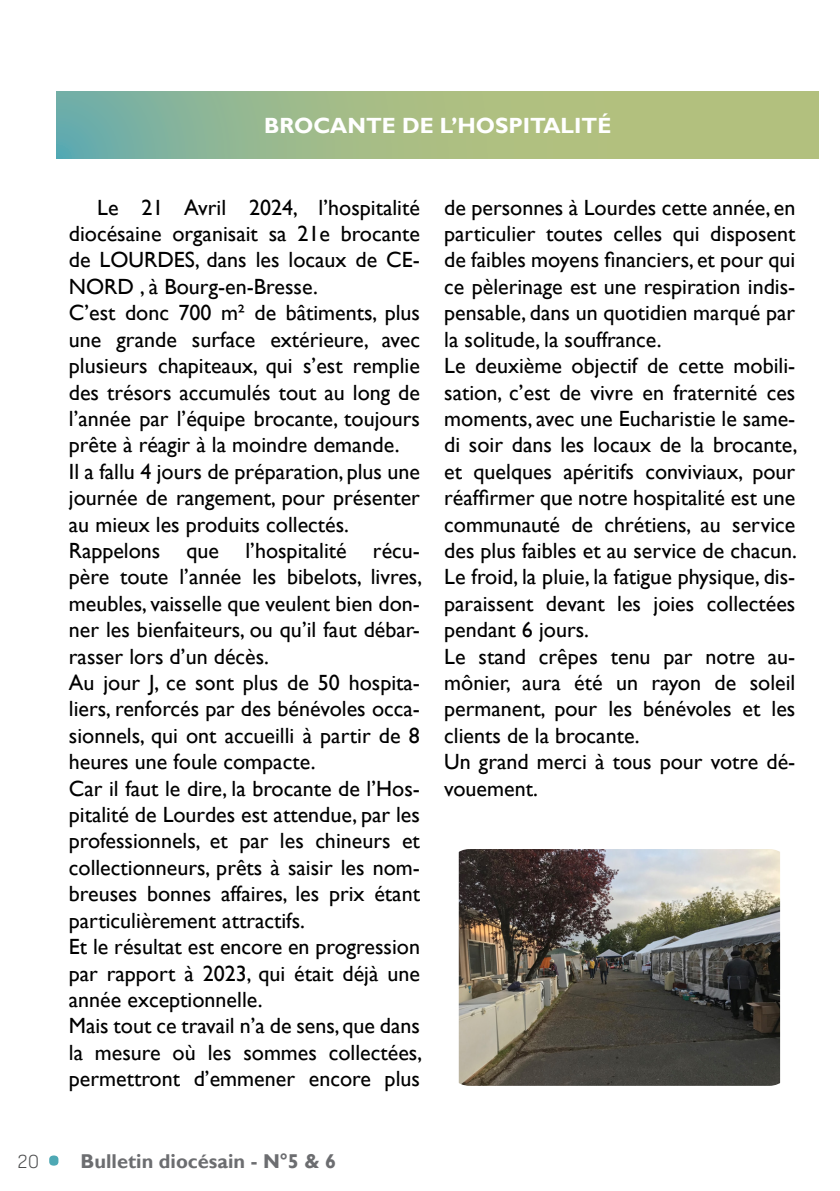
<style>
.page{position:relative;width:840px;height:1191px;background:#fff}
.page>*{position:absolute;margin:0;border:0;box-sizing:border-box;transform-origin:0 0}
.Intertitre_orange{font:22px/26.4px "Gill Sans";color:#000;text-align:justify}
.Intertitre_orange-2{font:700 22px "Gill Sans";color:#fff}
.t1{font:700 20px "Gill Sans";color:#6c6d70}
.s1{font-family:"Sofia Sans";font-weight:300;color:#4b4c4d}
.s2{font-family:"Sofia Sans";font-weight:300;font-size:72px;color:#4ea8b4}
</style>
<div class="page">
<svg style="left:57px;top:92px;width:761px;height:67px;background:#a0bb89"></svg>
<img style="left:458px;top:850px;width:321px;height:234px">
<div style="left:443px;top:845px;width:351px;height:244px;border:4px solid #fff;border-radius:24px"></div>
<p class="Intertitre_orange-2" style="left:264px;top:112px;width:348px">BROCANTE DE L’HOSPITALITÉ</p>
<p class="Intertitre_orange" style="left:69px;top:194px;width:352px;text-indent:28px">Le 21 Avril 2024, l’hospitalité diocésaine organisait sa 21e brocante de LOURDES, dans les locaux de CE-NORD , à Bourg-en-Bresse.</p>
<p class="Intertitre_orange" style="left:69px;top:300px;width:352px">C’est donc 700 m² de bâtiments, plus une grande surface extérieure, avec plusieurs chapiteaux, qui s’est remplie des trésors accumulés tout au long de l’année par l’équipe brocante, toujours prête à réagir à la moindre demande.</p>
<p class="Intertitre_orange" style="left:69px;top:458px;width:352px">Il a fallu 4 jours de préparation, plus une journée de rangement, pour présenter au mieux les produits collectés.</p>
<p class="Intertitre_orange" style="left:69px;top:538px;width:354px">Rappelons que l’hospitalité récu&shy;père toute l’année les bibelots, livres, meubles, vaisselle que veulent bien don&shy;ner les bienfaiteurs, ou qu’il faut débar&shy;rasser lors d’un décès.</p>
<p class="Intertitre_orange" style="left:69px;top:670px;width:352px">Au jour J, ce sont plus de 50 hospita&shy;liers, renforcés par des bénévoles occa&shy;sionnels, qui ont accueilli à partir de 8 heures une foule compacte.</p>
<p class="Intertitre_orange" style="left:69px;top:775px;width:352px">Car il faut le dire, la brocante de l’Hos&shy;pitalité de Lourdes est attendue, par les professionnels, et par les chineurs et collectionneurs, prêts à saisir les nom&shy;breuses bonnes affaires, les prix étant particulièrement attractifs.</p>
<p class="Intertitre_orange" style="left:69px;top:934px;width:352px">Et le résultat est encore en progression par rapport à 2023, qui était déjà une année exceptionnelle.</p>
<p class="Intertitre_orange" style="left:69px;top:1013px;width:354px">Mais tout ce travail n’a de sens, que dans la mesure où les sommes collectées, permettront d’emmener encore plus</p>
<p class="Intertitre_orange" style="left:444px;top:194px;width:352px">de personnes à Lourdes cette année, en particulier toutes celles qui disposent de faibles moyens financiers, et pour qui ce pèlerinage est une respiration indis&shy;pensable, dans un quotidien marqué par la solitude, la souffrance.</p>
<p class="Intertitre_orange" style="left:444px;top:353px;width:354px">Le deuxième objectif de cette mobili&shy;sation, c’est de vivre en fraternité ces moments, avec une Eucharistie le same&shy;di soir dans les locaux de la brocante, et quelques apéritifs conviviaux, pour réaffirmer que notre hospitalité est une communauté de chrétiens, au service des plus faibles et au service de chacun.</p>
<p class="Intertitre_orange" style="left:444px;top:564px;width:352px">Le froid, la pluie, la fatigue physique, dis&shy;paraissent devant les joies collectées pendant 6 jours.</p>
<p class="Intertitre_orange" style="left:444px;top:643px;width:352px">Le stand crêpes tenu par notre au&shy;mônier, aura été un rayon de soleil permanent, pour les bénévoles et les clients de la brocante.</p>
<p class="Intertitre_orange" style="left:444px;top:749px;width:352px">Un grand merci à tous pour votre dé&shy;vouement.</p>
<p class="t1" style="left:17px;top:1149px;width:320px"><span class="s1">20</span> <span class="s2">•</span> Bulletin diocésain - N°5 &amp; 6</p>
</div>
